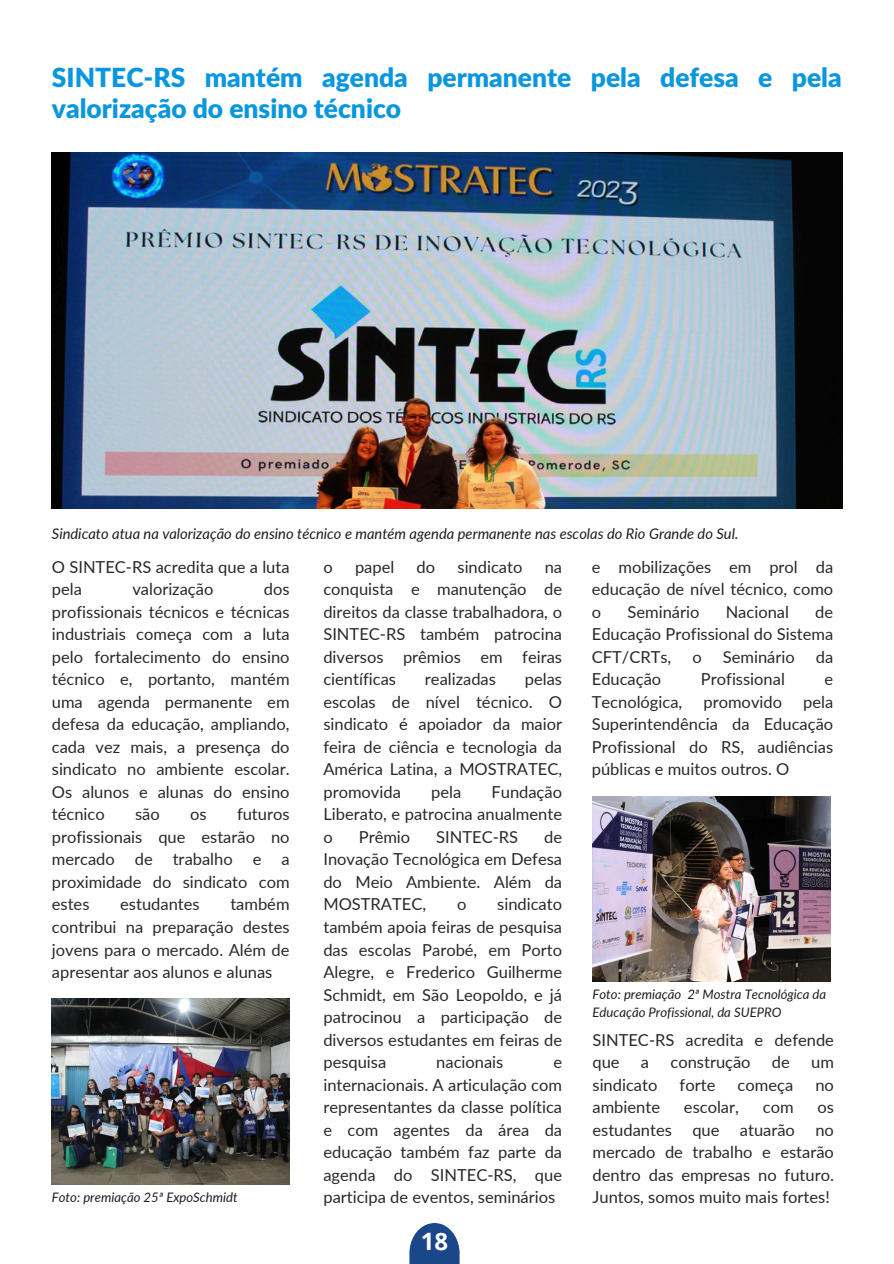
<style>
.page{position:relative;width:894px;height:1264px;background:#fff}
.page>*{position:absolute;margin:0;border:0;box-sizing:border-box;transform-origin:0 0}
.t1{font:900 26.4px/30.6px "Lato Latin";color:#0897df}
.t2{font:700 24px "Open Sans";color:#fff}
.t3{font:16.5px/22.5px "Lato";color:#282828;text-align:justify}
.t4{font:italic 14.7px "Lato";color:#1e1d1d}
.t5{font:italic 13.05px/18.1px "Lato";color:#1e1d1d}
</style>
<div class="page">
<img style="left:52px;top:152px;width:790px;height:357px">
<svg style="left:409px;top:1223px;width:50px;height:40px;fill:#1a4789"></svg>
<img style="left:52px;top:998px;width:237px;height:186px">
<img style="left:592px;top:796px;width:237px;height:186px">
<h3 class="t1" style="left:52px;top:64px;width:791px">SINTEC-RS mantém agenda permanente pela defesa e pela valorização do ensino técnico</h3>
<h2 class="t4" style="left:52px;top:524px;width:688px">Sindicato atua na valorização do ensino técnico e mantém agenda permanente nas escolas do Rio Grande do Sul.</h2>
<h1 class="t3" style="left:52px;top:555px;width:239px">O SINTEC-RS acredita que a luta pela</h1>
<h1 class="t3" style="left:52px;top:577px;width:239px;text-indent:212px">dos profissionais técnicos e técnicas industriais começa com a luta pelo fortalecimento do ensino técnico e, portanto, mantém uma agenda permanente em defesa da educação, ampliando, cada vez mais, a presença do sindicato no ambiente escolar.<br>Os alunos e alunas do ensino técnico</h1>
<h1 class="t3" style="left:132px;top:577px;width:82px">valorização</h1>
<h1 class="t3" style="left:52px;top:802px;width:239px;text-indent:185px">futuros profissionais que estarão no mercado de trabalho e a proximidade do sindicato com estes</h1>
<h1 class="t3" style="left:135px;top:802px;width:26px">são</h1>
<h1 class="t3" style="left:190px;top:802px;width:18px">os</h1>
<h1 class="t3" style="left:52px;top:892px;width:239px;text-indent:178px">também contribui na preparação destes jovens para o mercado. Além de apresentar aos alunos e alunas</h1>
<h1 class="t3" style="left:120px;top:892px;width:81px">estudantes</h1>
<p class="t5" style="left:52px;top:1187px;width:187px">Foto: premiação 25ª ExpoSchmidt</p>
<p class="t3" style="left:323px;top:555px;width:11px">o</p>
<p class="t3" style="left:355px;top:555px;width:41px">papel</p>
<p class="t3" style="left:416px;top:555px;width:20px">do</p>
<p class="t3" style="left:457px;top:555px;width:66px">sindicato</p>
<p class="t3" style="left:323px;top:555px;width:240px;text-indent:221px">na conquista e manutenção de direitos da classe trabalhadora, o SINTEC-RS também patrocina diversos prêmios em feiras científicas</p>
<p class="t3" style="left:323px;top:667px;width:240px;text-indent:201px">pelas escolas de nível técnico. O sindicato é apoiador da maior feira de ciência e tecnologia da América Latina, a MOSTRATEC, promovida</p>
<p class="t3" style="left:425px;top:667px;width:72px">realizadas</p>
<p class="t3" style="left:323px;top:780px;width:240px;text-indent:168px">Fundação Liberato, e patrocina anualmente o</p>
<p class="t3" style="left:431px;top:780px;width:32px">pela</p>
<p class="t3" style="left:323px;top:825px;width:240px;text-indent:221px">de Inovação Tecnológica em Defesa do Meio Ambiente. Além da MOSTRATEC,</p>
<p class="t3" style="left:358px;top:825px;width:53px">Prêmio</p>
<p class="t3" style="left:436px;top:825px;width:83px">SINTEC-RS</p>
<p class="t3" style="left:323px;top:892px;width:240px;text-indent:174px">sindicato também apoia feiras de pesquisa das escolas Parobé, em Porto Alegre, e Frederico Guilherme Schmidt, em São Leopoldo, e já patrocinou a participação de diversos estudantes em feiras de pesquisa</p>
<p class="t3" style="left:457px;top:892px;width:11px">o</p>
<p class="t3" style="left:436px;top:1050px;width:69px">nacionais</p>
<p class="t3" style="left:323px;top:1050px;width:240px;text-indent:230px">e internacionais. A articulação com representantes da classe política e com agentes da área da educação também faz parte da agenda do SINTEC-RS, que participa de eventos, seminários</p>
<h2 class="t2" style="left:420px;top:1224px;width:29px">18</h2>
<h2 class="t3" style="left:591px;top:555px;width:243px">e mobilizações em prol da educação de nível técnico, como o</h2>
<h2 class="t3" style="left:591px;top:600px;width:243px;text-indent:223px">de Educação Profissional do Sistema CFT/CRTs,</h2>
<h2 class="t3" style="left:627px;top:600px;width:73px">Seminário</h2>
<h2 class="t3" style="left:725px;top:600px;width:65px">Nacional</h2>
<h2 class="t3" style="left:692px;top:645px;width:11px">o</h2>
<h2 class="t3" style="left:722px;top:645px;width:73px">Seminário</h2>
<h2 class="t3" style="left:815px;top:645px;width:19px">da</h2>
<h2 class="t3" style="left:591px;top:667px;width:71px">Educação</h2>
<h2 class="t3" style="left:700px;top:667px;width:85px">Profissional</h2>
<h2 class="t3" style="left:824px;top:667px;width:10px">e</h2>
<h2 class="t3" style="left:591px;top:690px;width:92px">Tecnológica,</h2>
<h2 class="t3" style="left:703px;top:690px;width:80px">promovido</h2>
<h2 class="t3" style="left:591px;top:690px;width:243px;text-indent:211px">pela Superintendência da Educação Profissional do RS, audiências públicas e muitos outros. O</h2>
<h2 class="t5" style="left:592px;top:984px;width:235px">Foto: premiação 2ª Mostra Tecnológica da<br>Educação Profissional, da SUEPRO</h2>
<p class="t3" style="left:592px;top:1027px;width:243px">SINTEC-RS acredita e defende que</p>
<p class="t3" style="left:640px;top:1050px;width:10px">a</p>
<p class="t3" style="left:670px;top:1050px;width:82px">construção</p>
<p class="t3" style="left:771px;top:1050px;width:19px">de</p>
<p class="t3" style="left:811px;top:1050px;width:24px">um</p>
<p class="t3" style="left:592px;top:1072px;width:66px">sindicato</p>
<p class="t3" style="left:679px;top:1072px;width:37px">forte</p>
<p class="t3" style="left:737px;top:1072px;width:57px">começa</p>
<p class="t3" style="left:815px;top:1072px;width:20px">no</p>
<p class="t3" style="left:592px;top:1095px;width:69px">ambiente</p>
<p class="t3" style="left:683px;top:1095px;width:56px">escolar,</p>
<p class="t3" style="left:762px;top:1095px;width:32px">com</p>
<p class="t3" style="left:592px;top:1095px;width:243px;text-indent:225px">os estudantes que atuarão no mercado de trabalho e estarão dentro das empresas no futuro.<br>Juntos, somos muito mais fortes!</p>
</div>
